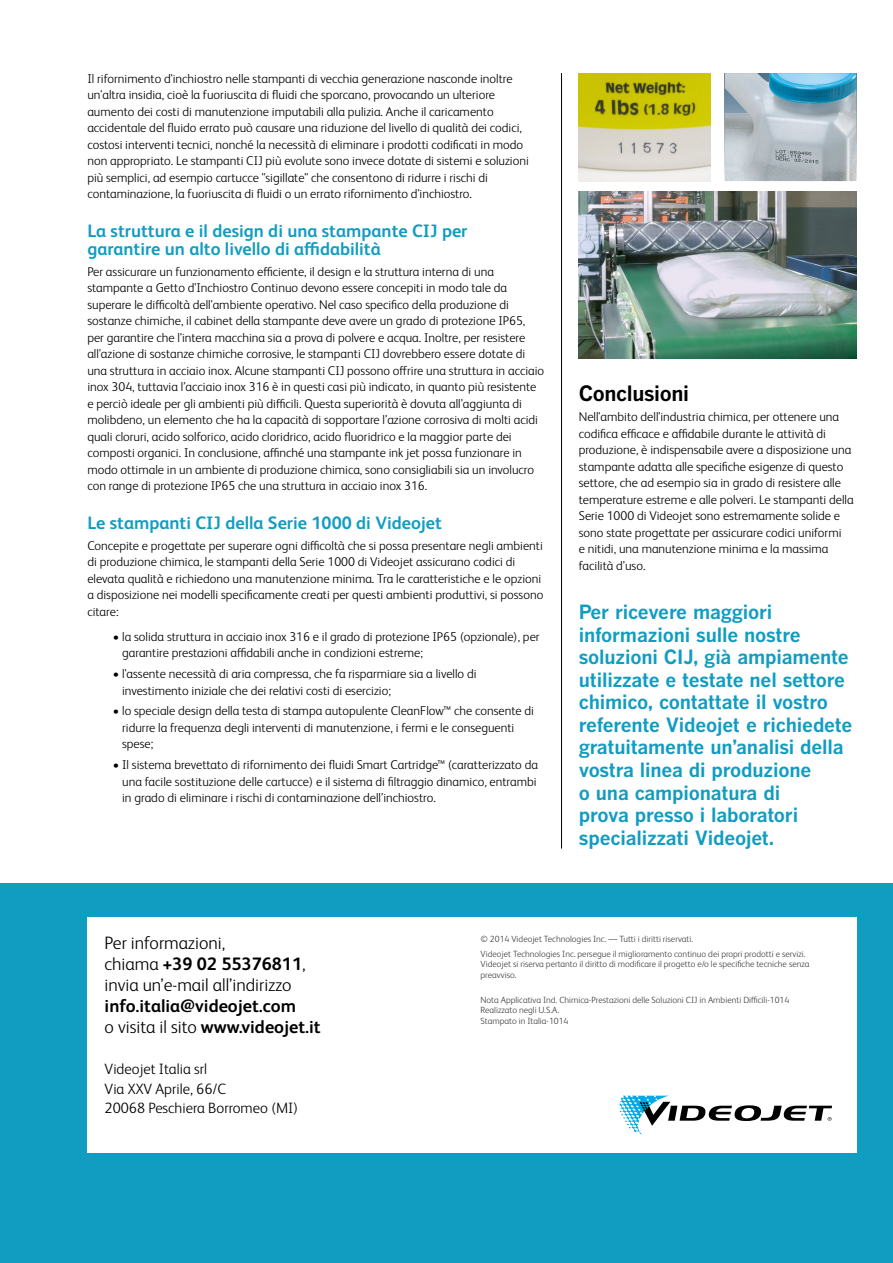
<style>
.page{position:relative;width:893px;height:1263px;background:#fff}
.page>*{position:absolute;margin:0;border:0;box-sizing:border-box;transform-origin:0 0}
.t1{font:700 21px "Benton Gothic";letter-spacing:-.02em;color:#000}
.t2{font:700 19.5px/22.5px "Benton Gothic";letter-spacing:-.01em;color:#109dc1}
.t3{font:700 18px/18px "FS Albert Pro";color:#109dc1}
.t4{font:300 18px/21px "FS Albert Pro";color:#000}
.t5{font:700 18px/21px "FS Albert Pro";color:#000}
.t6{font:300 15px/19.5px "FS Albert Pro";color:#000}
.t7{font:300 12.75px/16.5px "FS Albert Pro";color:#000}
.t8{font:300 9px/10.5px "FS Albert Pro";color:#414042}
.s1{font-weight:700}
.s2{font-weight:300}
</style>
<div class="page">
<div style="left:0;top:883px;width:893px;height:380px;background:#109dc1"></div>
<div style="left:87px;top:918px;width:769px;height:235px;background:#fff"></div>
<svg style="left:619px;top:1096px;width:213px;height:38px"></svg>
<hr style="left:561px;top:73px;width:1px;height:775px;background:#000">
<img style="left:579px;top:73px;width:131px;height:108px">
<img style="left:725px;top:73px;width:131px;height:108px">
<img style="left:579px;top:192px;width:277px;height:166px">
<p class="t7" style="left:87px;top:69px;width:443px">Il rifornimento d'inchiostro nelle stampanti di vecchia generazione nasconde inoltre un'altra insidia, cioè la fuoriuscita di fluidi che sporcano, provocando un ulteriore aumento dei costi di manutenzione imputabili alla pulizia. Anche il caricamento accidentale del fluido errato può causare una riduzione del livello di qualità dei codici, costosi interventi tecnici, nonché la necessità di eliminare i prodotti codificati in modo non appropriato. Le stampanti CIJ più evolute sono invece dotate di sistemi e soluzioni più semplici, ad esempio cartucce "sigillate" che consentono di ridurre i rischi di contaminazione, la fuoriuscita di fluidi o un errato rifornimento d'inchiostro.</p>
<h3 class="t3" style="left:87px;top:221px;width:382px">La struttura e il design di una stampante CIJ per garantire un alto livello di affidabilità</h3>
<p class="t7" style="left:87px;top:262px;width:458px">Per assicurare un funzionamento efficiente, il design e la struttura interna di una stampante a Getto d'Inchiostro Continuo devono essere concepiti in modo tale da superare le difficoltà dell'ambiente operativo. Nel caso specifico della produzione di sostanze chimiche, il cabinet della stampante deve avere un grado di protezione IP65, per garantire che l'intera macchina sia a prova di polvere e acqua. Inoltre, per resistere all'azione di sostanze chimiche corrosive, le stampanti CIJ dovrebbero essere dotate di una struttura in acciaio inox. Alcune stampanti CIJ possono offrire una struttura in acciaio inox 304, tuttavia l’acciaio inox 316 è in questi casi più indicato, in quanto più resistente e perciò ideale per gli ambienti più difficili. Questa superiorità è dovuta all’aggiunta di molibdeno, un elemento che ha la capacità di sopportare l’azione corrosiva di molti acidi quali cloruri, acido solforico, acido cloridrico, acido fluoridrico e la maggior parte dei composti organici. In conclusione, affinché una stampante ink jet possa funzionare in modo ottimale in un ambiente di produzione chimica, sono consigliabili sia un involucro con range di protezione IP65 che una struttura in acciaio inox 316.</p>
<h3 class="t3" style="left:87px;top:513px;width:356px">Le stampanti CIJ della Serie 1000 di Videojet</h3>
<p class="t7" style="left:87px;top:536px;width:458px">Concepite e progettate per superare ogni difficoltà che si possa presentare negli ambienti di produzione chimica, le stampanti della Serie 1000 di Videojet assicurano codici di elevata qualità e richiedono una manutenzione minima. Tra le caratteristiche e le opzioni a disposizione nei modelli specificamente creati per questi ambienti produttivi, si possono citare:</p>
<p class="t7" style="left:122px;top:627px;width:419px;text-indent:-9px">• la solida struttura in acciaio inox 316 e il grado di protezione IP65 (opzionale), per garantire prestazioni affidabili anche in condizioni estreme;</p>
<p class="t7" style="left:122px;top:665px;width:356px;text-indent:-9px">• l'assente necessità di aria compressa, che fa risparmiare sia a livello di investimento iniziale che dei relativi costi di esercizio;</p>
<p class="t7" style="left:122px;top:702px;width:413px;text-indent:-9px">• lo speciale design della testa di stampa autopulente CleanFlow™ che consente di ridurre la frequenza degli interventi di manutenzione, i fermi e le conseguenti spese;</p>
<p class="t7" style="left:122px;top:756px;width:417px;text-align:justify;text-indent:-9px">• Il sistema brevettato di rifornimento dei fluidi Smart Cartridge™ (caratterizzato da una facile sostituzione delle cartucce) e il sistema di filtraggio dinamico, entrambi in grado di eliminare i rischi di contaminazione dell’inchiostro.</p>
<h1 class="t1" style="left:579px;top:381px;width:112px">Conclusioni</h1>
<p class="t7" style="left:579px;top:408px;width:276px">Nell'ambito dell'industria chimica, per ottenere una codifica efficace e affidabile durante le attività di produzione, è indispensabile avere a disposizione una stampante adatta alle specifiche esigenze di questo settore, che ad esempio sia in grado di resistere alle temperature estreme e alle polveri. Le stampanti della Serie 1000 di Videojet sono estremamente solide e sono state progettate per assicurare codici uniformi<br>e nitidi, una manutenzione minima e la massima facilità d’uso.</p>
<p class="t2" style="left:579px;top:601px;width:275px">Per ricevere maggiori informazioni sulle nostre soluzioni CIJ, già ampiamente utilizzate e testate nel settore chimico, contattate il vostro referente Videojet e richiedete gratuitamente un’analisi della vostra linea di produzione<br>o una campionatura di<br>prova presso i laboratori specializzati Videojet.</p>
<h3 class="t4" style="left:105px;top:931px;width:202px">Per informazioni,<br>chiama <span class="s1">+39 02 55376811</span>, invia un’e-mail all’indirizzo</h3>
<h3 class="t5" style="left:105px;top:994px;width:218px">info.italia@videojet.com<br><span class="s2">o visita il sito</span> www.videojet.it</h3>
<p class="t6" style="left:105px;top:1058px;width:195px">Videojet Italia srl<br>Via XXV Aprile, 66/C<br>20068 Peschiera Borromeo (MI)</p>
<p class="t8" style="left:480px;top:931px;width:327px;line-height:14.7px">© 2014 Videojet Technologies Inc. — Tutti i diritti riservati.<br>Videojet Technologies Inc. persegue il miglioramento continuo dei propri prodotti e servizi.</p>
<p class="t8" style="left:480px;top:958px;width:330px">Videojet si riserva pertanto il diritto di modificare il progetto e/o le specifiche tecniche senza preavviso.</p>
<p class="t8" style="left:480px;top:994px;width:310px">Nota Applicativa Ind. Chimica-Prestazioni delle Soluzioni CIJ in Ambienti Difficili-1014<br>Realizzato negli U.S.A.<br>Stampato in Italia-1014</p>
</div>
